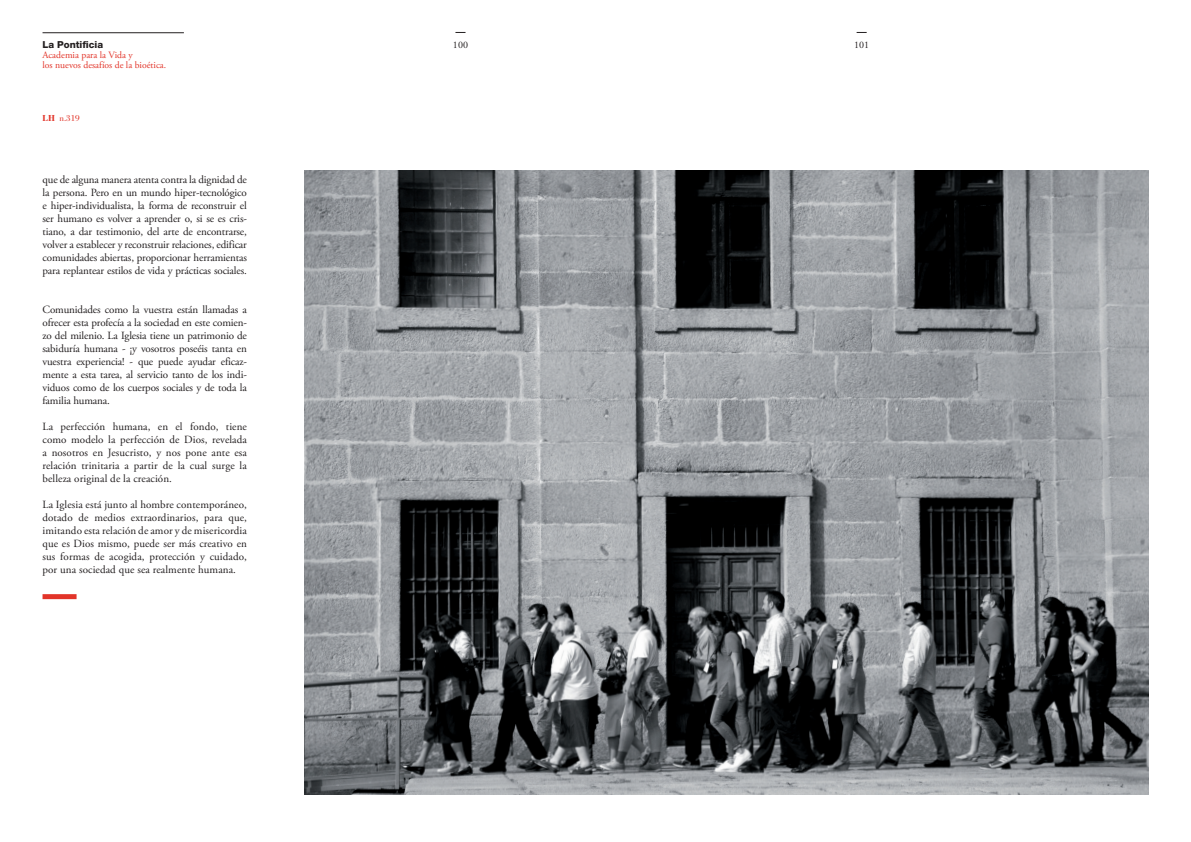
<style>
.page{position:relative;width:1191px;height:842px;background:#fff}
.page>*{position:absolute;margin:0;border:0;box-sizing:border-box;transform-origin:0 0}
.t1{font:11px/13px "Adobe Garamond Pro";letter-spacing:-.005em;color:#231f20;text-align:justify}
.t2{font:10px "Adobe Garamond Pro";letter-spacing:.005em;color:#231f20}
.t3{font:9.7px/10px "Adobe Garamond Pro";color:#e23429}
.t4{font:9px "Bodoni Std";color:#e23429}
.s1{font-family:"Helvetica Neue LT Std";font-weight:800;color:#231f20}
.s2{font-weight:700}
</style>
<div class="page">
<hr style="left:43px;top:33px;width:141px;height:1px;background:#231f20">
<div style="left:43px;top:594px;width:34px;height:5px;background:#e23429"></div>
<img style="left:305px;top:170px;width:843px;height:624px">
<p class="t3" style="left:43px;top:40px;width:125px"><span class="s1">La Pontificia<br></span>Academia para la Vida y<br>los nuevos desafíos de la bioética.</p>
<p class="t2" style="left:453px;top:39px;width:17px">100</p>
<p class="t2" style="left:854px;top:39px;width:17px">101</p>
<p class="t4" style="left:43px;top:113px;width:39px"><span class="s2">LH</span> n.319</p>
<p class="t1" style="left:43px;top:173px;width:206px">que de alguna manera atenta contra la dignidad de la persona. Pero en un mundo hiper-tecnológico e hiper-individualista, la forma de reconstruir el ser humano es volver a aprender o, si se es cris&shy;tiano, a dar testimonio, del arte de encontrarse, volver a establecer y reconstruir relaciones, edificar comunidades abiertas, proporcionar herramientas para replantear estilos de vida y prácticas sociales.</p>
<p class="t1" style="left:43px;top:303px;width:206px">Comunidades como la vuestra están llamadas a ofrecer esta profecía a la sociedad en este comien&shy;zo del milenio. La Iglesia tiene un patrimonio de sabiduría humana - ¡y vosotros poseéis tanta en vuestra experiencia! - que puede ayudar eficaz&shy;mente a esta tarea, al servicio tanto de los indi&shy;viduos como de los cuerpos sociales y de toda la familia humana.</p>
<p class="t1" style="left:43px;top:421px;width:206px">La perfección humana, en el fondo, tiene como modelo la perfección de Dios, revelada a nosotros en Jesucristo, y nos pone ante esa relación trinitaria a partir de la cual surge la belleza original de la creación.</p>
<p class="t1" style="left:43px;top:499px;width:206px">La Iglesia está junto al hombre contemporáneo, dotado de medios extraordinarios, para que, imitando esta relación de amor y de misericordia que es Dios mismo, puede ser más creativo en sus formas de acogida, protección y cuidado, por una sociedad que sea realmente humana.</p>
</div>
